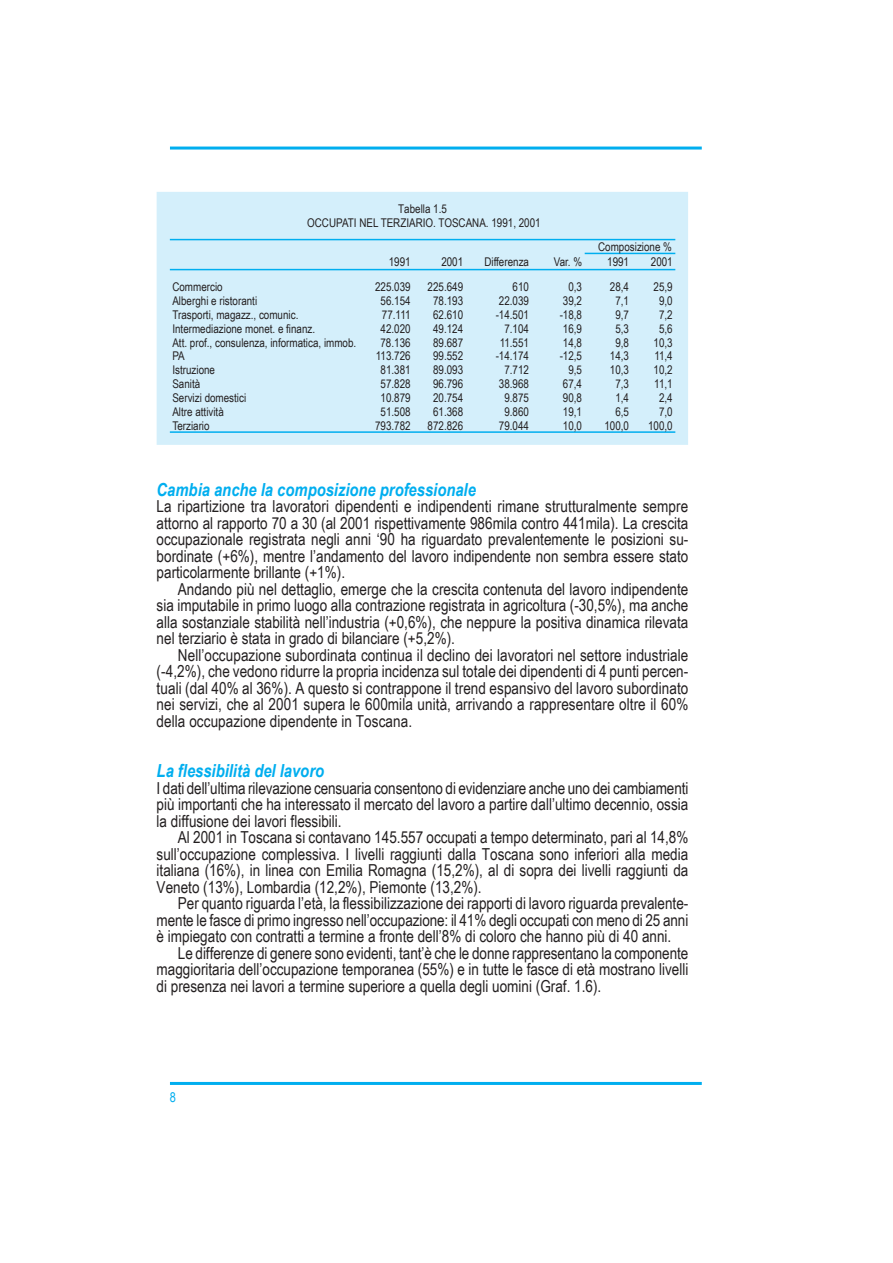
<style>
.page{position:relative;width:893px;height:1263px;background:#fff}
.page>*{position:absolute;margin:0;border:0;box-sizing:border-box;transform-origin:0 0}
.t1{font:italic 700 18px "Arial Narrow";color:#00aeef}
.t2{font:16.5px/16.5px "Arial Narrow";color:#231f20;text-align:justify}
.t3{font:13.5px "Arial Narrow";color:#00aeef}
.t4{font:12px/13.5px "Arial Narrow";color:#231f20;text-align:center}
</style>
<div class="page">
<hr style="left:170px;top:147px;width:531px;height:3px;background:#00aeef">
<hr style="left:170px;top:1082px;width:531px;height:3px;background:#00aeef">
<div style="left:157px;top:192px;width:531px;height:253px;background:#d4effb"></div>
<hr style="left:170px;top:431px;width:505px;height:2px;background:#00aeef">
<hr style="left:170px;top:239px;width:505px;height:1px;background:#00aeef">
<hr style="left:170px;top:269px;width:505px;height:1px;background:#00aeef">
<hr style="left:584px;top:253px;width:91px;height:1px;background:#00aeef">
<p class="t4" style="left:307px;top:202px;width:235px">Tabella 1.5<br>OCCUPATI NEL TERZIARIO. TOSCANA. 1991, 2001</p>
<p class="t4" style="left:598px;top:240px;width:75px">Composizione %</p>
<p class="t4" style="left:389px;top:255px;width:23px">1991</p>
<p class="t4" style="left:441px;top:255px;width:23px">2001</p>
<p class="t4" style="left:484px;top:255px;width:46px">Differenza</p>
<p class="t4" style="left:554px;top:255px;width:30px">Var. %</p>
<p class="t4" style="left:607px;top:255px;width:23px">1991</p>
<p class="t4" style="left:651px;top:255px;width:23px">2001</p>
<p class="t4" style="left:172px;top:280px;width:52px">Commercio</p>
<p class="t4" style="left:375px;top:280px;width:37px">225.039</p>
<p class="t4" style="left:427px;top:280px;width:37px">225.649</p>
<p class="t4" style="left:512px;top:280px;width:18px">610</p>
<p class="t4" style="left:568px;top:280px;width:15px">0,3</p>
<p class="t4" style="left:610px;top:280px;width:21px">28,4</p>
<p class="t4" style="left:653px;top:280px;width:21px">25,9</p>
<p class="t4" style="left:172px;top:294px;width:86px">Alberghi e ristoranti</p>
<p class="t4" style="left:380px;top:294px;width:32px">56.154</p>
<p class="t4" style="left:433px;top:294px;width:32px">78.193</p>
<p class="t4" style="left:499px;top:294px;width:32px">22.039</p>
<p class="t4" style="left:563px;top:294px;width:21px">39,2</p>
<p class="t4" style="left:615px;top:294px;width:15px">7,1</p>
<p class="t4" style="left:659px;top:294px;width:15px">9,0</p>
<p class="t4" style="left:172px;top:308px;width:127px">Trasporti, magazz., comunic.</p>
<p class="t4" style="left:382px;top:308px;width:30px">77.111</p>
<p class="t4" style="left:433px;top:308px;width:32px">62.610</p>
<p class="t4" style="left:495px;top:308px;width:35px">-14.501</p>
<p class="t4" style="left:559px;top:308px;width:24px">-18,8</p>
<p class="t4" style="left:615px;top:308px;width:15px">9,7</p>
<p class="t4" style="left:659px;top:308px;width:15px">7,2</p>
<p class="t4" style="left:172px;top:322px;width:144px">Intermediazione monet. e finanz.</p>
<p class="t4" style="left:380px;top:322px;width:32px">42.020</p>
<p class="t4" style="left:433px;top:322px;width:32px">49.124</p>
<p class="t4" style="left:504px;top:322px;width:26px">7.104</p>
<p class="t4" style="left:563px;top:322px;width:21px">16,9</p>
<p class="t4" style="left:615px;top:322px;width:15px">5,3</p>
<p class="t4" style="left:659px;top:322px;width:15px">5,6</p>
<p class="t4" style="left:172px;top:335px;width:185px">Att. prof., consulenza, informatica, immob.</p>
<p class="t4" style="left:380px;top:335px;width:32px">78.136</p>
<p class="t4" style="left:433px;top:335px;width:32px">89.687</p>
<p class="t4" style="left:499px;top:335px;width:31px">11.551</p>
<p class="t4" style="left:563px;top:335px;width:21px">14,8</p>
<p class="t4" style="left:615px;top:335px;width:15px">9,8</p>
<p class="t4" style="left:653px;top:335px;width:21px">10,3</p>
<p class="t4" style="left:172px;top:349px;width:14px">PA</p>
<p class="t4" style="left:376px;top:349px;width:36px">113.726</p>
<p class="t4" style="left:433px;top:349px;width:32px">99.552</p>
<p class="t4" style="left:495px;top:349px;width:35px">-14.174</p>
<p class="t4" style="left:559px;top:349px;width:24px">-12,5</p>
<p class="t4" style="left:610px;top:349px;width:21px">14,3</p>
<p class="t4" style="left:654px;top:349px;width:20px">11,4</p>
<p class="t4" style="left:172px;top:363px;width:44px">Istruzione</p>
<p class="t4" style="left:380px;top:363px;width:32px">81.381</p>
<p class="t4" style="left:433px;top:363px;width:32px">89.093</p>
<p class="t4" style="left:504px;top:363px;width:26px">7.712</p>
<p class="t4" style="left:568px;top:363px;width:15px">9,5</p>
<p class="t4" style="left:610px;top:363px;width:21px">10,3</p>
<p class="t4" style="left:653px;top:363px;width:21px">10,2</p>
<p class="t4" style="left:172px;top:377px;width:29px">Sanità</p>
<p class="t4" style="left:380px;top:377px;width:32px">57.828</p>
<p class="t4" style="left:433px;top:377px;width:32px">96.796</p>
<p class="t4" style="left:499px;top:377px;width:32px">38.968</p>
<p class="t4" style="left:563px;top:377px;width:21px">67,4</p>
<p class="t4" style="left:615px;top:377px;width:15px">7,3</p>
<p class="t4" style="left:654px;top:377px;width:20px">11,1</p>
<p class="t4" style="left:172px;top:391px;width:75px">Servizi domestici</p>
<p class="t4" style="left:380px;top:391px;width:32px">10.879</p>
<p class="t4" style="left:433px;top:391px;width:32px">20.754</p>
<p class="t4" style="left:504px;top:391px;width:26px">9.875</p>
<p class="t4" style="left:563px;top:391px;width:21px">90,8</p>
<p class="t4" style="left:615px;top:391px;width:15px">1,4</p>
<p class="t4" style="left:659px;top:391px;width:15px">2,4</p>
<p class="t4" style="left:172px;top:405px;width:53px">Altre attività</p>
<p class="t4" style="left:380px;top:405px;width:32px">51.508</p>
<p class="t4" style="left:433px;top:405px;width:32px">61.368</p>
<p class="t4" style="left:504px;top:405px;width:26px">9.860</p>
<p class="t4" style="left:563px;top:405px;width:21px">19,1</p>
<p class="t4" style="left:615px;top:405px;width:15px">6,5</p>
<p class="t4" style="left:659px;top:405px;width:15px">7,0</p>
<p class="t4" style="left:172px;top:418px;width:39px">Terziario</p>
<p class="t4" style="left:375px;top:418px;width:37px">793.782</p>
<p class="t4" style="left:427px;top:418px;width:37px">872.826</p>
<p class="t4" style="left:499px;top:418px;width:32px">79.044</p>
<p class="t4" style="left:563px;top:418px;width:21px">10,0</p>
<p class="t4" style="left:604px;top:418px;width:26px">100,0</p>
<p class="t4" style="left:648px;top:418px;width:26px">100,0</p>
<p class="t1" style="left:157px;top:479px;width:321px">Cambia anche la composizione professionale</p>
<p class="t2" style="left:157px;top:498px;width:533px">La ripartizione tra lavoratori dipendenti e indipendenti rimane strutturalmente sempre attorno al rapporto 70 a 30 (al 2001 rispettivamente 986mila contro 441mila). La crescita occupazionale registrata negli anni ‘90 ha riguardato prevalentemente le posizioni su&shy;bordinate (+6%), mentre l’andamento del lavoro indipendente non sembra essere stato particolarmente brillante (+1%).</p>
<p class="t2" style="left:157px;top:580px;width:533px;text-indent:21px">Andando più nel dettaglio, emerge che la crescita contenuta del lavoro indipendente sia imputabile in primo luogo alla contrazione registrata in agricoltura (-30,5%), ma anche alla sostanziale stabilità nell’industria (+0,6%), che neppure la positiva dinamica rilevata nel terziario è stata in grado di bilanciare (+5,2%).</p>
<p class="t2" style="left:157px;top:646px;width:533px;text-indent:21px">Nell’occupazione subordinata continua il declino dei lavoratori nel settore industriale (-4,2%), che vedono ridurre la propria incidenza sul totale dei dipendenti di 4 punti percen&shy;tuali (dal 40% al 36%). A questo si contrappone il trend espansivo del lavoro subordinato nei servizi, che al 2001 supera le 600mila unità, arrivando a rappresentare oltre il 60% della occupazione dipendente in Toscana.</p>
<p class="t1" style="left:157px;top:761px;width:169px">La flessibilità del lavoro</p>
<p class="t2" style="left:157px;top:780px;width:533px">I dati dell’ultima rilevazione censuaria consentono di evidenziare anche uno dei cambiamenti più importanti che ha interessato il mercato del lavoro a partire dall’ultimo decennio, ossia la diffusione dei lavori flessibili.</p>
<p class="t2" style="left:157px;top:829px;width:533px;text-indent:21px">Al 2001 in Toscana si contavano 145.557 occupati a tempo determinato, pari al 14,8% sull’occupazione complessiva. I livelli raggiunti dalla Toscana sono inferiori alla media italiana (16%), in linea con Emilia Romagna (15,2%), al di sopra dei livelli raggiunti da Veneto (13%), Lombardia (12,2%), Piemonte (13,2%).</p>
<p class="t2" style="left:157px;top:895px;width:533px;text-indent:21px">Per quanto riguarda l’età, la flessibilizzazione dei rapporti di lavoro riguarda prevalente&shy;mente le fasce di primo ingresso nell’occupazione: il 41% degli occupati con meno di 25 anni è impiegato con contratti a termine a fronte dell’8% di coloro che hanno più di 40 anni.</p>
<p class="t2" style="left:157px;top:945px;width:533px;text-indent:21px">Le differenze di genere sono evidenti, tant’è che le donne rappresentano la componente maggioritaria dell’occupazione temporanea (55%) e in tutte le fasce di età mostrano livelli di presenza nei lavori a termine superiore a quella degli uomini (Graf. 1.6).</p>
<p class="t3" style="left:170px;top:1089px;width:8px">8</p>
</div>
